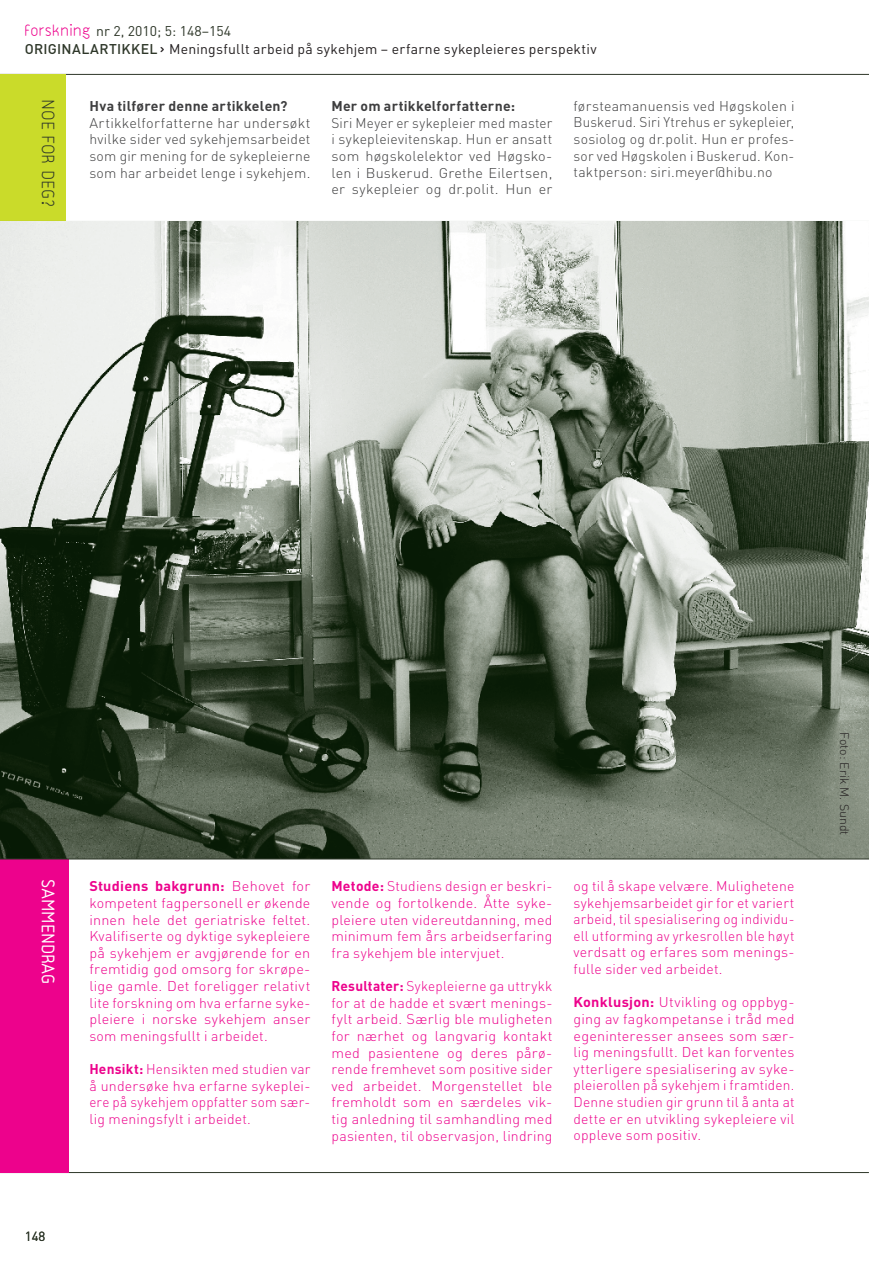
<style>
.page{position:relative;width:869px;height:1265px;background:#fff}
.page>*{position:absolute;margin:0;border:0;box-sizing:border-box;transform-origin:0 0}
.t1{font:300 19.25px "Friends";color:#2e3729}
.t2{font:19.25px "Friends";color:#fff}
.t3{font:300 17.5px "Friends";letter-spacing:.01em;color:#ed028c}
.t4{font:300 14px/16.6px "DIN";letter-spacing:.015em;color:#ed028c;text-align:justify}
.t5{font:300 14px/16.6px "DIN";letter-spacing:.015em;color:#3e3e3f;text-align:justify}
.t6{font:14px "DIN";letter-spacing:.015em;color:#231f20}
.t7{font:700 14px "DIN";letter-spacing:.015em;color:#3e3e3f}
.t8{font:14px "DIN";color:#2e3729}
.t9{font:13.12px "DIN";color:#2e3729}
.t10{font:300 12.25px "DIN";color:#231f20}
.s1{font-weight:500;color:#2e3729}
.s2{font-family:"Friends";font-weight:500}
.s3{font-weight:700}
</style>
<div class="page">
<hr style="left:0;top:1172px;width:868px;height:1px;background:#2e3729">
<hr style="left:0;top:74px;width:868px;height:1px;background:#2e3729">
<div style="left:0;top:710px;width:68px;height:463px;background:#ed028c"></div>
<div style="left:0;top:74px;width:66px;height:222px;background:#cadb2a"></div>
<hr style="left:0;top:221px;width:868px;height:1px;background:#2e3729">
<img style="left:0;top:222px;width:868px;height:637px">
<hr style="left:0;top:859px;width:868px;height:1px;background:#2e3729">
<p class="t3" style="left:25px;top:21px;width:68px">forskning</p>
<p class="t8" style="left:96px;top:22px;width:136px">nr 2, 2010; 5: 148–154</p>
<p class="t6" style="left:25px;top:40px;width:573px"><span class="s1">ORIGINALARTIKKEL</span> <span class="s2">&gt;</span> Meningsfullt arbeid på sykehjem – erfarne sykepleieres perspektiv</p>
<h1 class="t1" style="left:58px;top:100px;width:109px;rotate:90deg">Noe for deg?</h1>
<p class="t7" style="left:89px;top:97px;width:199px">Hva tilfører denne artikkelen?</p>
<p class="t5" style="left:89px;top:114px;width:222px">Artikkelforfatterne har undersøkt hvilke sider ved sykehjemsarbeidet som gir mening for de sykepleierne som har arbeidet lenge i sykehjem.</p>
<p class="t7" style="left:331px;top:97px;width:185px">Mer om artikkelforfatterne:</p>
<p class="t5" style="left:331px;top:114px;width:222px">Siri Meyer er sykepleier med master i sykepleievitenskap. Hun er ansatt som høgskolelektor ved Høgsko&shy;len i Buskerud. Grethe Eilertsen, er sykepleier og dr.polit. Hun er</p>
<p class="t5" style="left:573px;top:97px;width:222px">førsteamanuensis ved Høgskolen i Buskerud. Siri Ytrehus er sykepleier, sosiolog og dr.polit. Hun er profes&shy;sor ved Høgskolen i Buskerud. Kon&shy;taktperson: siri.meyer@hibu.no</p>
<h1 class="t2" style="left:59px;top:880px;width:107px;rotate:90deg">sammendrag</h1>
<p class="t4" style="left:89px;top:878px;width:222px"><span class="s3">Studiens bakgrunn:</span> Behovet for kompetent fagpersonell er økende innen hele det geriatriske feltet.<br>Kvalifiserte og dyktige sykepleiere på sykehjem er avgjørende for en fremtidig god omsorg for skrøpe&shy;lige gamle. Det foreligger relativt lite forskning om hva erfarne syke&shy;pleiere i norske sykehjem anser som meningsfullt i arbeidet.</p>
<p class="t4" style="left:89px;top:1061px;width:222px"><span class="s3">Hensikt:</span> Hensikten med studien var å undersøke hva erfarne sykeplei&shy;ere på sykehjem oppfatter som sær&shy;lig meningsfylt i arbeidet.</p>
<p class="t4" style="left:331px;top:878px;width:222px"><span class="s3">Metode:</span> Studiens design er beskri&shy;vende og fortolkende. Åtte syke&shy;pleiere uten videreutdanning, med minimum fem års arbeidserfaring fra sykehjem ble intervjuet.</p>
<p class="t4" style="left:331px;top:978px;width:222px"><span class="s3">Resultater:</span> Sykepleierne ga uttrykk for at de hadde et svært menings&shy;fylt arbeid. Særlig ble muligheten for nærhet og langvarig kontakt med pasientene og deres pårø&shy;rende fremhevet som positive sider ved arbeidet. Morgenstellet ble fremholdt som en særdeles vik&shy;tig anledning til samhandling med pasienten, til observasjon, lindring</p>
<p class="t4" style="left:573px;top:877px;width:222px">og til å skape velvære. Mulighetene sykehjemsarbeidet gir for et variert arbeid, til spesialisering og individu&shy;ell utforming av yrkesrollen ble høyt verdsatt og erfares som menings&shy;fulle sider ved arbeidet.</p>
<p class="t4" style="left:573px;top:994px;width:222px"><span class="s3">Konklusjon:</span> Utvikling og oppbyg&shy;ging av fagkompetanse i tråd med egeninteresser ansees som sær&shy;lig meningsfullt. Det kan forventes ytterligere spesialisering av syke&shy;pleierollen på sykehjem i framtiden.<br>Denne studien gir grunn til å anta at dette er en utvikling sykepleiere vil oppleve som positiv.</p>
<p class="t9" style="left:25px;top:1228px;width:22px">148</p>
<p class="t10" style="left:851px;top:732px;width:105px;rotate:90deg">Foto: Erik M. Sundt</p>
</div>
